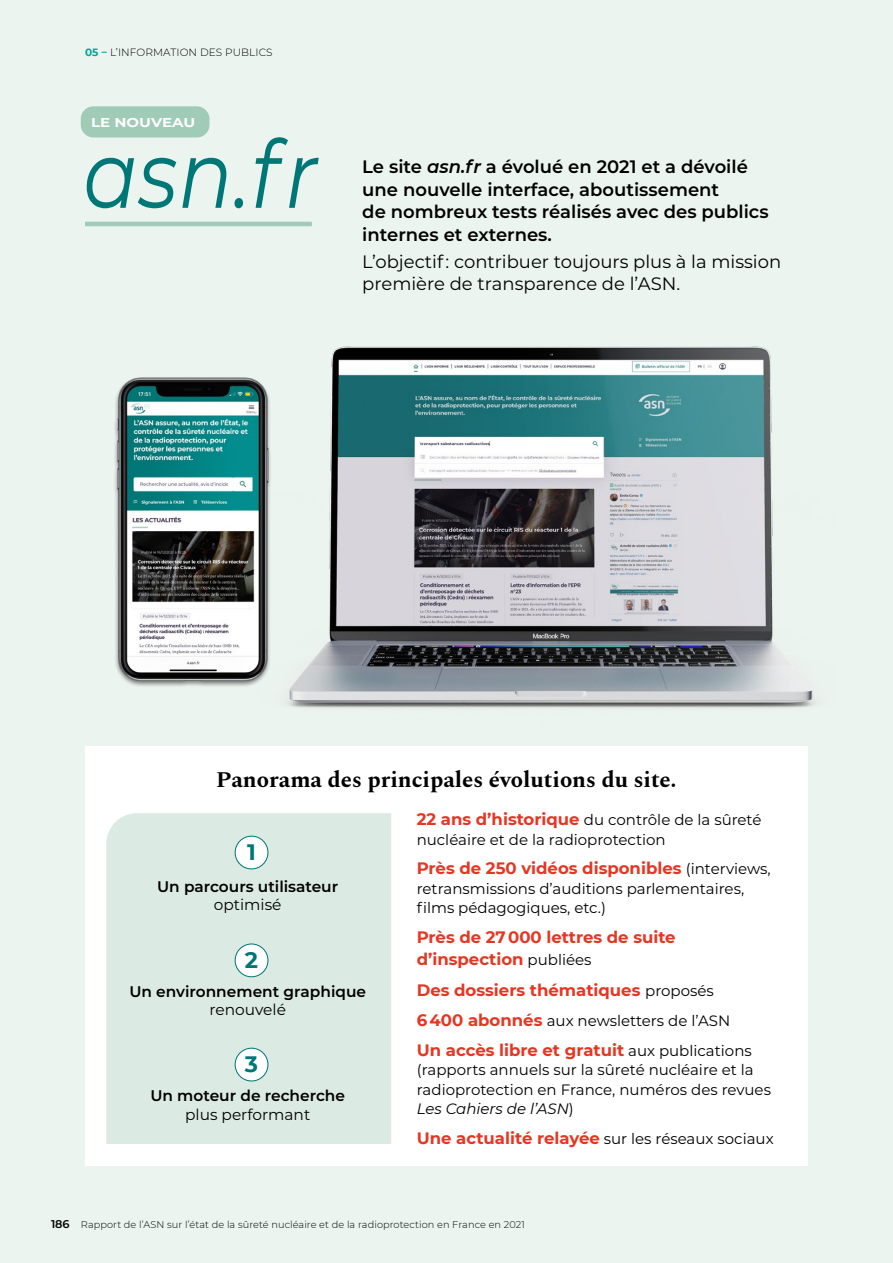
<style>
.page{position:relative;width:893px;height:1263px;background:#ebf4ef}
.page>*{position:absolute;margin:0;border:0;box-sizing:border-box;transform-origin:0 0}
.t1{font:italic 94.35px "Montserrat";color:#077;scale:.85 1}
.t2{font:700 22.5px "Spectral";color:#000}
.t3{font:700 22.35px "Montserrat";color:#077}
.t4{font:600 18px/22.5px "Montserrat";color:#000}
.t5{font:18px/22.5px "Montserrat";color:#000}
.t6{font:700 16.5px/21.3px "Montserrat";color:#e63623}
.t7{font:600 15.3px "Montserrat";color:#000}
.t8{font:15.3px "Montserrat";color:#000}
.t9{font:15px/19.5px "Montserrat";color:#000}
.t10{font:700 12.75px "Montserrat";color:#fff;scale:1.18 1}
.t11{font:300 10.5px "Montserrat";letter-spacing:.01em;color:#000}
.t12{font:300 9.75px "Montserrat";letter-spacing:.01em;color:#000}
.s1{font-weight:700;color:#00a495}
.s2{font-style:italic}
.s3{font-weight:700;font-size:16.5px;color:#e63623}
.s4{font-weight:400;font-size:15px;color:#000}
.s5{font-weight:600;font-size:11.25px}
</style>
<div class="page">
<div style="left:85px;top:746px;width:723px;height:419px;background:#fff"></div>
<div style="left:81px;top:106px;width:128px;height:31px;background:#a0cbb7;border-radius:13px"></div>
<hr style="left:85px;top:222px;width:227px;height:4px;background:#a0cbb7">
<img style="left:287px;top:346px;width:528px;height:362px">
<img style="left:114px;top:353px;width:175px;height:341px">
<div style="left:106px;top:813px;width:285px;height:331px;background:#dbeae2"></div>
<div style="left:235px;top:836px;width:33px;height:33px;background:#fff;border-radius:50%"></div>
<div style="left:235px;top:836px;width:33px;height:33px;border:1px solid #077;border-radius:50%"></div>
<div style="left:235px;top:944px;width:33px;height:33px;background:#fff;border-radius:50%"></div>
<div style="left:235px;top:943px;width:33px;height:34px;border:1px solid #077;border-radius:50%"></div>
<div style="left:235px;top:1048px;width:33px;height:33px;background:#fff;border-radius:50%"></div>
<div style="left:235px;top:1048px;width:33px;height:33px;border:1px solid #077;border-radius:50%"></div>
<p class="t11" style="left:85px;top:45px;width:189px"><span class="s1">05 –</span> L’INFORMATION DES PUBLICS</p>
<p class="t10" style="left:91px;top:113px;width:90px">LE NOUVEAU</p>
<h1 class="t1" style="left:83px;top:109px;width:277px">asn.fr</h1>
<p class="t4" style="left:362px;top:155px;width:408px">Le site <span class="s2">asn.fr</span> a évolué en 2021 et a dévoilé une nouvelle interface, aboutissement<br>de nombreux tests réalisés avec des publics internes et externes.</p>
<p class="t5" style="left:362px;top:249px;width:420px">L’objectif : contribuer toujours plus à la mission première de transparence de l’ASN.</p>
<h2 class="t2" style="left:216px;top:763px;width:462px">Panorama des principales évolutions du site.</h2>
<p class="t9" style="left:417px;top:809px;width:346px"><span class="s3">22 ans d’historique</span> du contrôle de la sûreté nucléaire et de la radioprotection</p>
<p class="t6" style="left:417px;top:857px;width:355px">Près de 250 vidéos disponibles <span class="s4">(interviews,</span></p>
<p class="t9" style="left:417px;top:878px;width:329px">retransmissions d’auditions parlementaires, films pédagogiques, etc.)</p>
<p class="t6" style="left:417px;top:926px;width:260px">Près de 27 000 lettres de suite d’inspection <span class="s4">publiées</span></p>
<p class="t6" style="left:417px;top:979px;width:299px">Des dossiers thématiques <span class="s4">proposés</span></p>
<p class="t9" style="left:417px;top:1010px;width:315px"><span class="s3">6 400 abonnés</span> aux newsletters de l’ASN</p>
<p class="t6" style="left:417px;top:1038px;width:337px">Un accès libre et gratuit <span class="s4">aux publications</span></p>
<p class="t9" style="left:417px;top:1059px;width:356px">(rapports annuels sur la sûreté nucléaire et la radioprotection en France, numéros des revues<br><span class="s2">Les Cahiers de l’ASN</span>)</p>
<p class="t9" style="left:417px;top:1128px;width:358px"><span class="s3">Une actualité relayée</span> sur les réseaux sociaux</p>
<h3 class="t3" style="left:247px;top:836px;width:10px">1</h3>
<p class="t7" style="left:157px;top:875px;width:183px">Un parcours utilisateur</p>
<p class="t8" style="left:214px;top:894px;width:69px">optimisé</p>
<h3 class="t3" style="left:245px;top:944px;width:15px">2</h3>
<p class="t7" style="left:129px;top:980px;width:238px">Un environnement graphique</p>
<p class="t8" style="left:209px;top:999px;width:78px">renouvelé</p>
<h3 class="t3" style="left:245px;top:1048px;width:15px">3</h3>
<p class="t7" style="left:150px;top:1085px;width:196px">Un moteur de recherche</p>
<p class="t8" style="left:185px;top:1104px;width:127px">plus performant</p>
<p class="t12" style="left:51px;top:1218px;width:475px"><span class="s5">186</span> Rapport de l’ASN sur l’état de la sûreté nucléaire et de la radioprotection en France en 2021</p>
</div>
